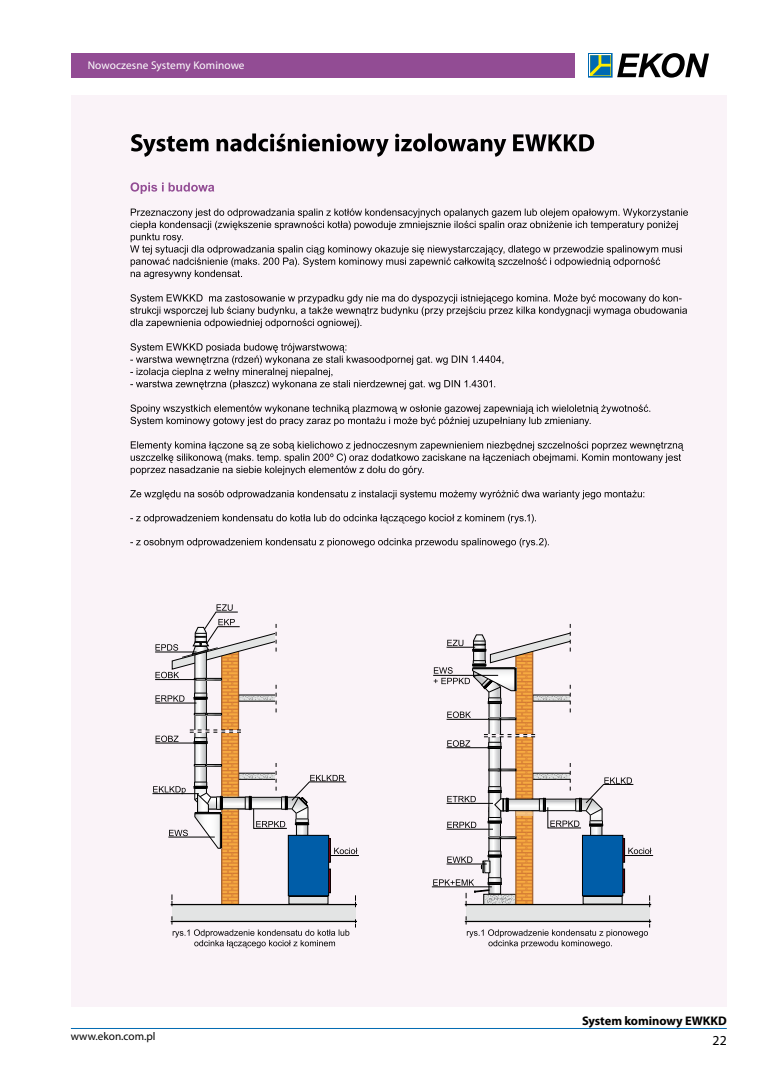
<style>
.page{position:relative;width:780px;height:1088px;background:#fff}
.page>*{position:absolute;margin:0;border:0;box-sizing:border-box;transform-origin:0 0}
.t1{font:13.75px "Myriad Pro";color:#000}
.t2{font:700 12.5px "Myriad Pro";letter-spacing:-.005em;color:#000}
.t3{font:11.25px "Myriad Pro";letter-spacing:.01em;color:#fff}
.t4{font:11.25px "Myriad Pro";color:#000}
</style>
<div class="page">
<div style="left:71px;top:95px;width:655px;height:912px;background:#faf3f8"></div>
<hr style="left:71px;top:1028px;width:655px;height:1px;background:#006ab2">
<div style="left:71px;top:53px;width:503px;height:25px;background:#924c94"></div>
<div style="left:588px;top:53px;width:24px;height:24px;border:1px solid #006ab2"></div>
<svg style="left:589px;top:54px;width:22px;height:22px"></svg>
<svg style="left:590px;top:55px;width:20px;height:20px"></svg>
<svg style="left:617px;top:53px;width:92px;height:25px"></svg>
<svg style="left:130px;top:182px;width:84px;height:12px"></svg>
<svg style="left:130px;top:208px;width:558px;height:71px"></svg>
<svg style="left:130px;top:294px;width:557px;height:34px"></svg>
<svg style="left:130px;top:343px;width:373px;height:46px"></svg>
<svg style="left:130px;top:404px;width:520px;height:22px"></svg>
<svg style="left:131px;top:441px;width:553px;height:34px"></svg>
<svg style="left:130px;top:490px;width:514px;height:9px"></svg>
<svg style="left:130px;top:514px;width:406px;height:9px"></svg>
<svg style="left:130px;top:538px;width:419px;height:9px"></svg>
<svg style="left:131px;top:133px;width:463px;height:24px"></svg>
<div style="left:172px;top:904px;width:183px;height:17px;background:#e3e4e4"></div>
<hr style="left:171px;top:921px;width:186px;height:1px;background:#000">
<hr style="left:152px;top:793px;width:47px;height:1px;background:#000">
<div style="left:466px;top:904px;width:183px;height:17px;background:#e3e4e4"></div>
<hr style="left:465px;top:921px;width:186px;height:1px;background:#000">
<hr style="left:432px;top:886px;width:60px;height:1px;background:#000">
<svg style="left:466px;top:916px;width:184px;height:32px"></svg>
<svg style="left:172px;top:916px;width:177px;height:32px"></svg>
<svg style="left:153px;top:604px;width:206px;height:303px"></svg>
<svg style="left:433px;top:624px;width:220px;height:283px"></svg>
<p class="t3" style="left:88px;top:58px;width:158px">Nowoczesne Systemy Kominowe</p>
<p class="t4" style="left:71px;top:1029px;width:86px">www.ekon.com.pl</p>
<p class="t2" style="left:582px;top:1012px;width:146px">System kominowy EWKKD</p>
<p class="t1" style="left:712px;top:1032px;width:16px">22</p>
</div>
